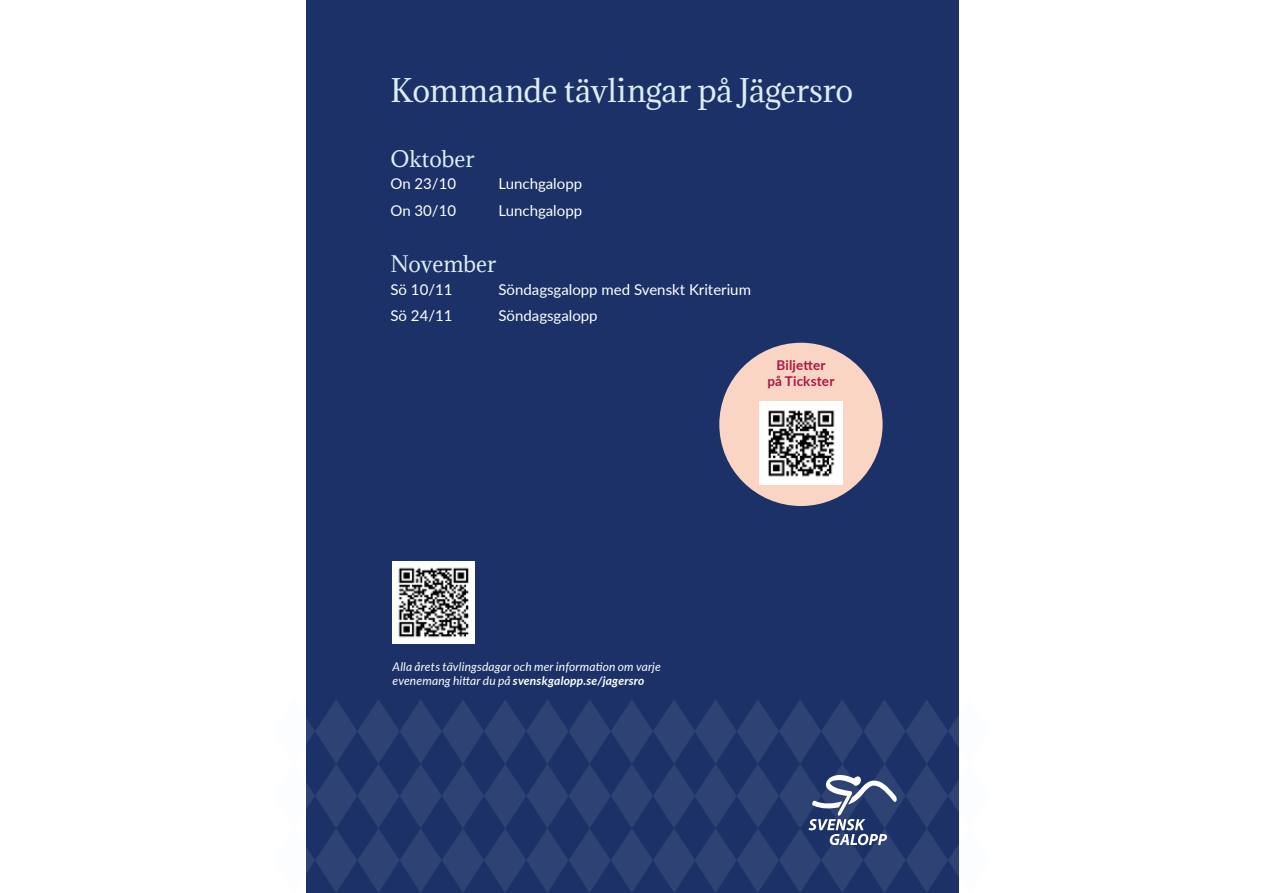
<style>
.page{position:relative;width:1263px;height:893px;background:#fff}
.page>*{position:absolute;margin:0;border:0;box-sizing:border-box;transform-origin:0 0}
.t1{font:30px "Adamina";letter-spacing:-.005em;color:#deecf5}
.t2{font:21px "Adamina";color:#deecf5}
.t3{font:15px "Lato";color:#fff}
.t4{font:700 13.5px/16.2px "Lato";letter-spacing:.01em;color:#ab1746;text-align:center}
.t5{font:italic 12px/14.4px "Lato";letter-spacing:.015em;color:#fff}
.s1{font-weight:700}
</style>
<div class="page">
<div style="left:307px;top:0;width:652px;height:893px;background:#1b3167"></div>
<img style="left:393px;top:562px;width:81px;height:82px">
<div style="left:719px;top:343px;width:163px;height:163px;background:#fbd5c3;border-radius:50%"></div>
<img style="left:759px;top:401px;width:84px;height:84px">
<svg style="left:306px;top:699px;width:653px;height:194px"></svg>
<h1 class="t1" style="left:390px;top:70px;width:464px">Kommande tävlingar på Jägersro</h1>
<h2 class="t2" style="left:390px;top:145px;width:86px">Oktober</h2>
<p class="t3" style="left:390px;top:173px;width:67px">On 23/10</p>
<p class="t3" style="left:498px;top:173px;width:85px">Lunchgalopp</p>
<p class="t3" style="left:390px;top:200px;width:67px">On 30/10</p>
<p class="t3" style="left:498px;top:200px;width:85px">Lunchgalopp</p>
<h2 class="t2" style="left:390px;top:250px;width:107px">November</h2>
<p class="t3" style="left:390px;top:279px;width:64px">Sö 10/11</p>
<p class="t3" style="left:498px;top:279px;width:254px">Söndagsgalopp med Svenskt Kriterium</p>
<p class="t3" style="left:390px;top:305px;width:64px">Sö 24/11</p>
<p class="t3" style="left:498px;top:305px;width:101px">Söndagsgalopp</p>
<p class="t4" style="left:767px;top:356px;width:68px">Biljetter på Tickster</p>
<p class="t5" style="left:393px;top:659px;width:270px">Alla årets tävlingsdagar och mer information om varje evenemang hittar du på <span class="s1">svenskgalopp.se/jagersro</span></p>
</div>
